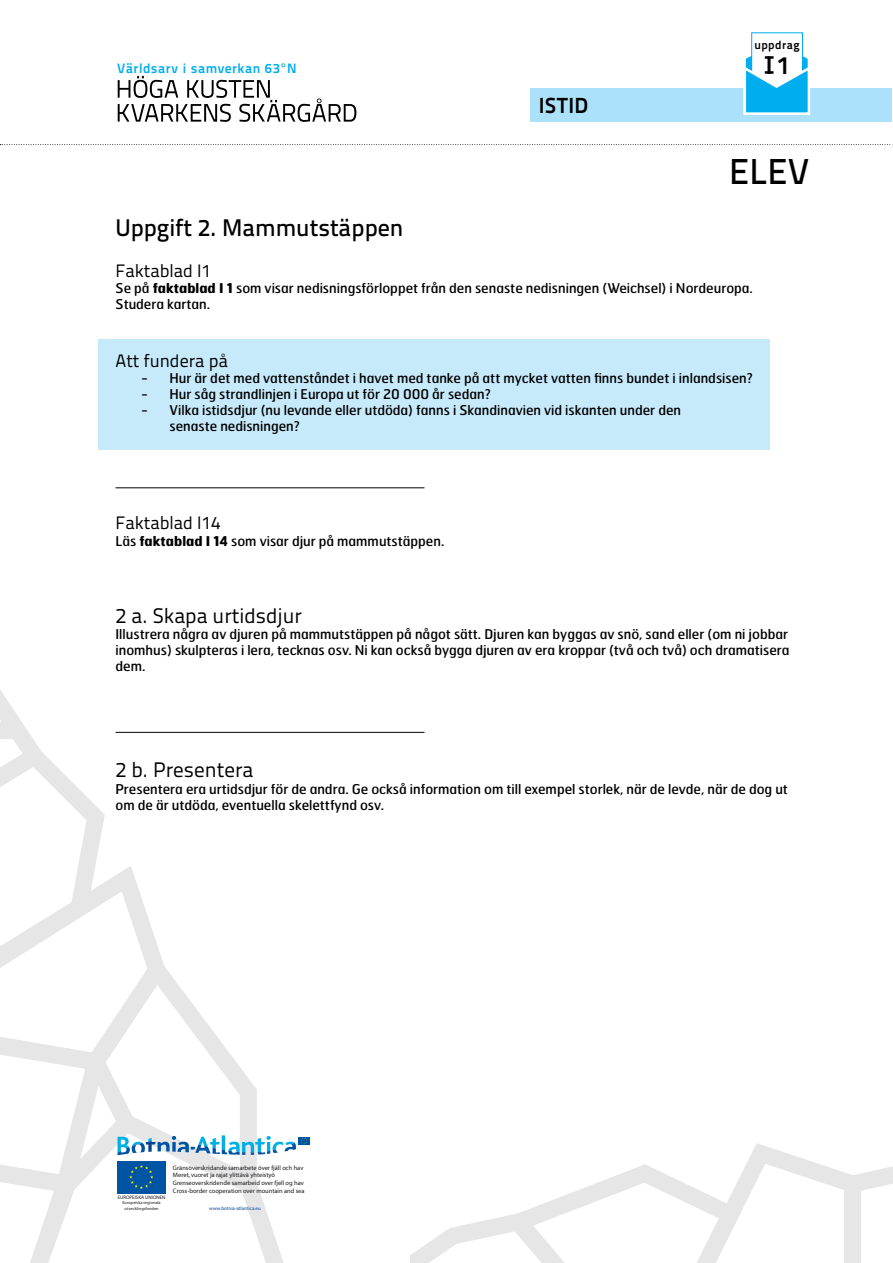
<style>
.page{position:relative;width:893px;height:1263px;background:#fff}
.page>*{position:absolute;margin:0;border:0;box-sizing:border-box;transform-origin:0 0}
.t1{font:36px "Titillium Text 14 L 600 wt";color:#000}
.t2{font:25.2px "Titillium Text 14 L 800 wt";color:#000}
.t3{font:24px "Titillium Text 14 L 600 wt";color:#000}
.t4{font:21.9px "Titillium Text 14 L 800 wt";letter-spacing:.02em;color:#000}
.t5{font:21px "Titillium Text 14 L 400 wt";color:#000}
.t6{font:18px "Titillium Text 14 L 400 wt";color:#000}
.t7{font:13.65px "Titillium Text 14 L 800 wt";letter-spacing:.04em;color:#00aeef}
.t8{font:13.5px/16.2px "Hermes";color:#000}
.t9{font:11.7px "Titillium Text 14 L 800 wt";letter-spacing:.04em;color:#000}
.t10{font:6.45px/7.8px "Myriad";color:#1a171b}
.t11{font:4.95px "Myriad Pro";color:#004492}
.t12{font:4.95px "Myriad";color:#1a171b}
.t13{font:4.35px/5.1px "Myriad";letter-spacing:.01em;color:#1a171b;text-align:center}
.s1{font-weight:700}
</style>
<div class="page">
<svg style="left:410px;top:1143px;width:483px;height:120px"></svg>
<svg style="left:0;top:144px;width:893px;height:1px"></svg>
<svg style="left:118px;top:76px;width:238px;height:46px"></svg>
<div style="left:530px;top:88px;width:361px;height:33px;background:#abe1fa"></div>
<svg style="left:743px;top:40px;width:68px;height:75px"></svg>
<svg style="left:0;top:690px;width:363px;height:573px"></svg>
<div style="left:98px;top:339px;width:672px;height:110px;background:#c7eafb"></div>
<hr style="left:116px;top:487px;width:308px;height:1px;background:#000">
<hr style="left:116px;top:732px;width:308px;height:1px;background:#000">
<p class="t7" style="left:117px;top:60px;width:181px">Världsarv i samverkan 63°N</p>
<h3 class="t4" style="left:539px;top:91px;width:51px">ISTID</h3>
<p class="t9" style="left:754px;top:38px;width:47px">uppdrag</p>
<h2 class="t2" style="left:766px;top:49px;width:26px">I1</h2>
<h1 class="t1" style="left:729px;top:150px;width:82px">ELEV</h1>
<h3 class="t3" style="left:116px;top:213px;width:289px">Uppgift 2. Mammutstäppen</h3>
<h3 class="t6" style="left:116px;top:260px;width:97px">Faktablad I1</h3>
<p class="t8" style="left:116px;top:280px;width:639px">Se på <span class="s1">faktablad I 1</span> som visar nedisningsförloppet från den senaste nedisningen (Weichsel) i Nordeuropa.<br>Studera kartan.</p>
<h3 class="t6" style="left:116px;top:350px;width:114px">Att fundera på</h3>
<p class="t8" style="left:141px;top:370px;width:613px">- Hur är det med vattenståndet i havet med tanke på att mycket vatten finns bundet i inlandsisen?</p>
<p class="t8" style="left:141px;top:386px;width:351px">- Hur såg strandlinjen i Europa ut för 20 000 år sedan?</p>
<p class="t8" style="left:170px;top:402px;width:513px;text-indent:-28px">- Vilka istidsdjur (nu levande eller utdöda) fanns i Skandinavien vid iskanten under den senaste nedisningen?</p>
<h3 class="t6" style="left:116px;top:512px;width:107px">Faktablad I14</h3>
<p class="t8" style="left:116px;top:532px;width:330px">Läs <span class="s1">faktablad I 14</span> som visar djur på mammutstäppen.</p>
<h3 class="t5" style="left:116px;top:603px;width:188px">2 a. Skapa urtidsdjur</h3>
<p class="t8" style="left:116px;top:626px;width:675px;text-align:justify">Illustrera några av djuren på mammutstäppen på något sätt. Djuren kan byggas av snö, sand eller (om ni jobbar inomhus) skulpteras i lera, tecknas osv. Ni kan också bygga djuren av era kroppar (två och två) och dramatisera dem.</p>
<h3 class="t5" style="left:116px;top:757px;width:139px">2 b. Presentera</h3>
<p class="t8" style="left:116px;top:781px;width:674px">Presentera era urtidsdjur för de andra. Ge också information om till exempel storlek, när de levde, när de dog ut om de är utdöda, eventuella skelettfynd osv.</p>
<p class="t12" style="left:118px;top:1195px;width:49px">EUROPEISKA UNIONEN</p>
<p class="t13" style="left:122px;top:1200px;width:40px">Europeiska regionala utvecklingsfonden</p>
<p class="t10" style="left:173px;top:1164px;width:133px">Gränsöverskridande samarbete över fjäll och hav Meret, vuoret ja rajat ylittävä yhteistyö Grenseoverskridende samarbeid over fjell og hav Cross-border cooperation over mountain and sea</p>
<p class="t11" style="left:209px;top:1205px;width:53px">www.botnia-atlantica.eu</p>
</div>
